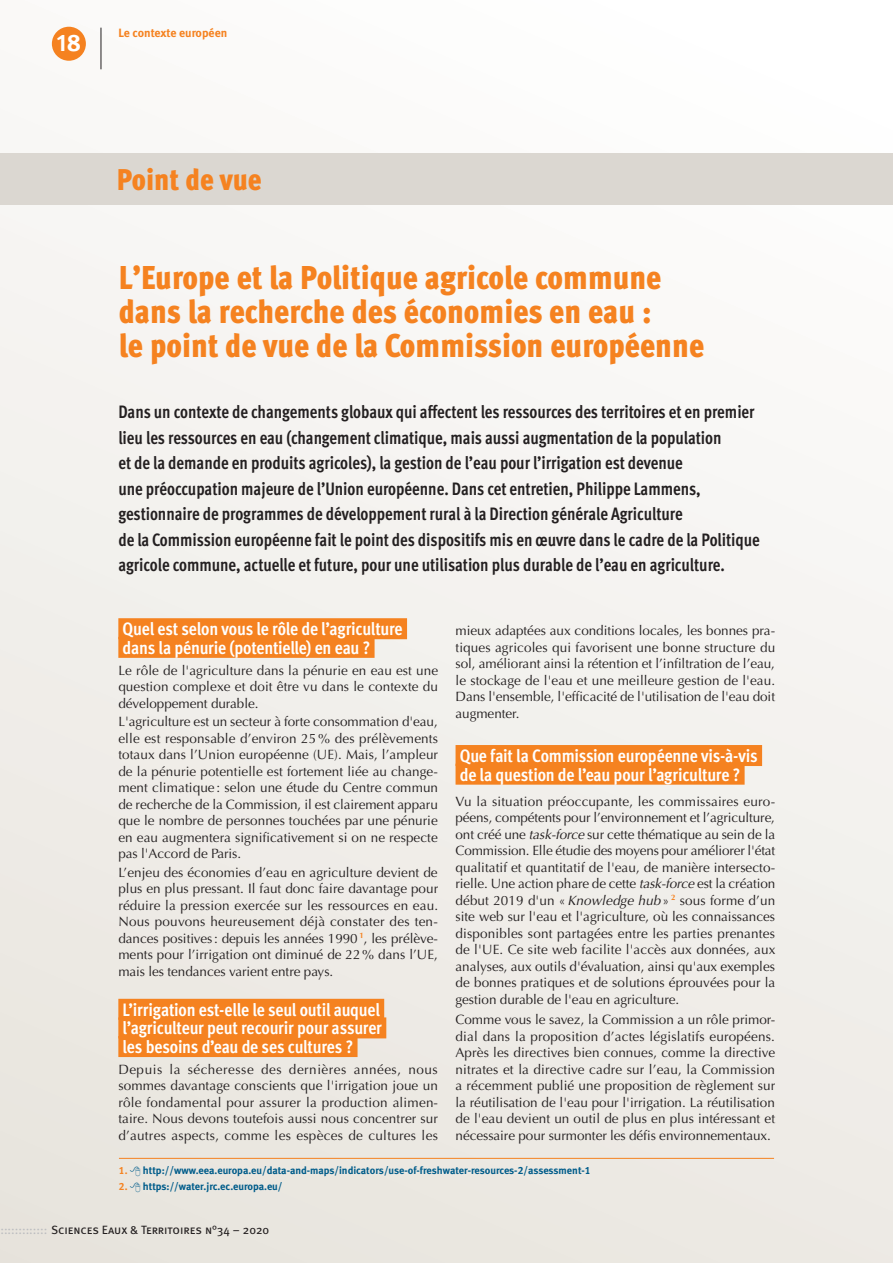
<style>
.page{position:relative;width:893px;height:1263px;background:#fff}
.page>*{position:absolute;margin:0;border:0;box-sizing:border-box;transform-origin:0 0}
.titre{font:900 33px/34px "Meta Cond OT";color:#f58220}
.titre-2{font:900 30px "Meta Cond OT";color:#f58220}
.t1{font:24px "Meta Bold Caps Expert";color:#fff}
.chapo{font:700 18px/25.5px "Meta Cond OT";color:#231f20;scale:.95 1}
.H1_L1{font:700 18px "Meta Cond OT";letter-spacing:-.015em;color:#fff}
.H1_L2{font:700 18px "Meta Cond OT";letter-spacing:-.015em;color:#fff}
.t2{font:13.5px/16.5px "Optima";letter-spacing:-.005em;color:#231f20;text-align:justify}
.t3{font:12px "Meta Book Caps";color:#231f20}
.roulette_section{font:700 12px "Meta";color:#f58220}
.coordonnées{font:10.5px "Meta Bold LF";color:#005c8a}
.s1{font-style:italic}
.s2{color:#f58220}
.s3{color:#bcbdc0}
</style>
<div class="page">
<div style="left:0;top:0;width:893px;height:1263px;background:linear-gradient(to bottom,#fdfdfc,#eae6e0)"></div>
<div style="left:118px;top:618px;width:289px;height:21px;background:#f58220"></div>
<div style="left:118px;top:637px;width:257px;height:21px;background:#f58220"></div>
<div style="left:118px;top:999px;width:266px;height:21px;background:#f58220"></div>
<div style="left:118px;top:1017px;width:268px;height:21px;background:#f58220"></div>
<div style="left:118px;top:1036px;width:240px;height:21px;background:#f58220"></div>
<div style="left:456px;top:745px;width:306px;height:21px;background:#f58220"></div>
<div style="left:456px;top:764px;width:289px;height:21px;background:#f58220"></div>
<hr style="left:119px;top:1158px;width:655px;height:1px;background:#f58220">
<div style="left:0;top:153px;width:893px;height:52px;background:#dbd7d1"></div>
<div style="left:52px;top:27px;width:34px;height:34px;background:#f58220;border-radius:50%"></div>
<hr style="left:101px;top:28px;width:1px;height:41px;background:#231f20">
<svg style="left:130px;top:1166px;width:23px;height:26px"></svg>
<p class="t1" style="left:57px;top:28px;width:26px">18</p>
<p class="roulette_section" style="left:118px;top:25px;width:110px">Le contexte européen</p>
<p class="titre-2" style="left:117px;top:161px;width:146px">Point de vue</p>
<p class="titre" style="left:119px;top:261px;width:587px">L’Europe et la Politique agricole commune dans la recherche des économies en eau :<br>le point de vue de la Commission européenne</p>
<p class="chapo" style="left:118px;top:400px;width:677px">Dans un contexte de changements globaux qui affectent les ressources des territoires et en premier lieu les ressources en eau (changement climatique, mais aussi augmentation de la population<br>et de la demande en produits agricoles), la gestion de l’eau pour l’irrigation est devenue<br>une préoccupation majeure de l’Union européenne. Dans cet entretien, Philippe Lammens, gestionnaire de programmes de développement rural à la Direction générale Agriculture<br>de la Commission européenne fait le point des dispositifs mis en œuvre dans le cadre de la Politique agricole commune, actuelle et future, pour une utilisation plus durable de l’eau en agriculture.</p>
<p class="H1_L1" style="left:123px;top:617px;width:282px">Quel est selon vous le rôle de l’agriculture</p>
<p class="H1_L1" style="left:123px;top:636px;width:249px">dans la pénurie (potentielle) en eau ?</p>
<p class="t2" style="left:118px;top:662px;width:321px">Le rôle de l'agriculture dans la pénurie en eau est une question complexe et doit être vu dans le contexte du développement durable.</p>
<p class="t2" style="left:118px;top:714px;width:321px">L'agriculture est un secteur à forte consommation d'eau, elle est responsable d’environ 25% des prélèvements totaux dans l’Union européenne (UE). Mais, l’ampleur de la pénurie potentielle est fortement liée au change&shy;ment climatique : selon une étude du Centre commun de recherche de la Commission, il est clairement apparu que le nombre de personnes touchées par une pénurie en eau augmentera significativement si on ne respecte pas l'Accord de Paris.</p>
<p class="t2" style="left:118px;top:864px;width:321px">L’enjeu des économies d’eau en agriculture devient de plus en plus pressant. Il faut donc faire davantage pour réduire la pression exercée sur les ressources en eau.<br>Nous pouvons heureusement déjà constater des ten&shy;dances positives: depuis les années 1990 <sup>1</sup>, les prélève&shy;ments pour l’irrigation ont diminué de 22% dans l’UE, mais les tendances varient entre pays.</p>
<p class="H1_L1" style="left:123px;top:998px;width:259px">L’irrigation est-elle le seul outil auquel</p>
<p class="H1_L1" style="left:123px;top:1016px;width:261px">l’agriculteur peut recourir pour assurer</p>
<p class="H1_L2" style="left:123px;top:1035px;width:232px">les besoins d’eau de ses cultures ?</p>
<p class="t2" style="left:118px;top:1061px;width:321px">Depuis la sécheresse des dernières années, nous sommes davantage conscients que l'irrigation joue un rôle fondamental pour assurer la production alimen&shy;taire. Nous devons toutefois aussi nous concentrer sur d’autres aspects, comme les espèces de cultures les</p>
<p class="t2" style="left:456px;top:623px;width:321px">mieux adaptées aux conditions locales, les bonnes pra&shy;tiques agricoles qui favorisent une bonne structure du sol, améliorant ainsi la rétention et l’infiltration de l’eau, le stockage de l'eau et une meilleure gestion de l'eau.<br>Dans l'ensemble, l'efficacité de l'utilisation de l'eau doit augmenter.</p>
<h1 class="H1_L1" style="left:460px;top:744px;width:299px">Que fait la Commission européenne vis-à-vis</h1>
<h1 class="H1_L1" style="left:460px;top:763px;width:282px">de la question de l’eau pour l’agriculture ?</h1>
<p class="t2" style="left:456px;top:793px;width:321px">Vu la situation préoccupante, les commissaires euro&shy;péens, compétents pour l’environnement et l’agriculture, ont créé une <span class="s1">task-force</span> sur cette thématique au sein de la Commission. Elle étudie des moyens pour améliorer l'état qualitatif et quantitatif de l'eau, de manière intersecto&shy;rielle. Une action phare de cette <span class="s1">task-force</span> est la création début 2019 d'un «<span class="s1">Knowledge hub</span> » <sup>2</sup> sous forme d’un site web sur l'eau et l'agriculture, où les connaissances disponibles sont partagées entre les parties prenantes de l'UE. Ce site web facilite l'accès aux données, aux analyses, aux outils d'évaluation, ainsi qu'aux exemples de bonnes pratiques et de solutions éprouvées pour la gestion durable de l'eau en agriculture.</p>
<p class="t2" style="left:456px;top:1012px;width:321px">Comme vous le savez, la Commission a un rôle primor&shy;dial dans la proposition d’actes législatifs européens.<br>Après les directives bien connues, comme la directive nitrates et la directive cadre sur l’eau, la Commission a récemment publié une proposition de règlement sur la réutilisation de l'eau pour l'irrigation. La réutilisation de l'eau devient un outil de plus en plus intéressant et nécessaire pour surmonter les défis environnementaux.</p>
<p class="coordonnées" style="left:119px;top:1164px;width:473px"><span class="s2">1.</span> http://www.eea.europa.eu/data-and-maps/indicators/use-of-freshwater-resources-2/assessment-1</p>
<p class="coordonnées" style="left:119px;top:1180px;width:165px"><span class="s2">2.</span> https://water.jrc.ec.europa.eu/</p>
<p class="t3" style="left:0;top:1223px;width:270px"><span class="s3">:::::::::::::</span> Sciences Eaux &amp; Territoires n°34 – 2020</p>
</div>
